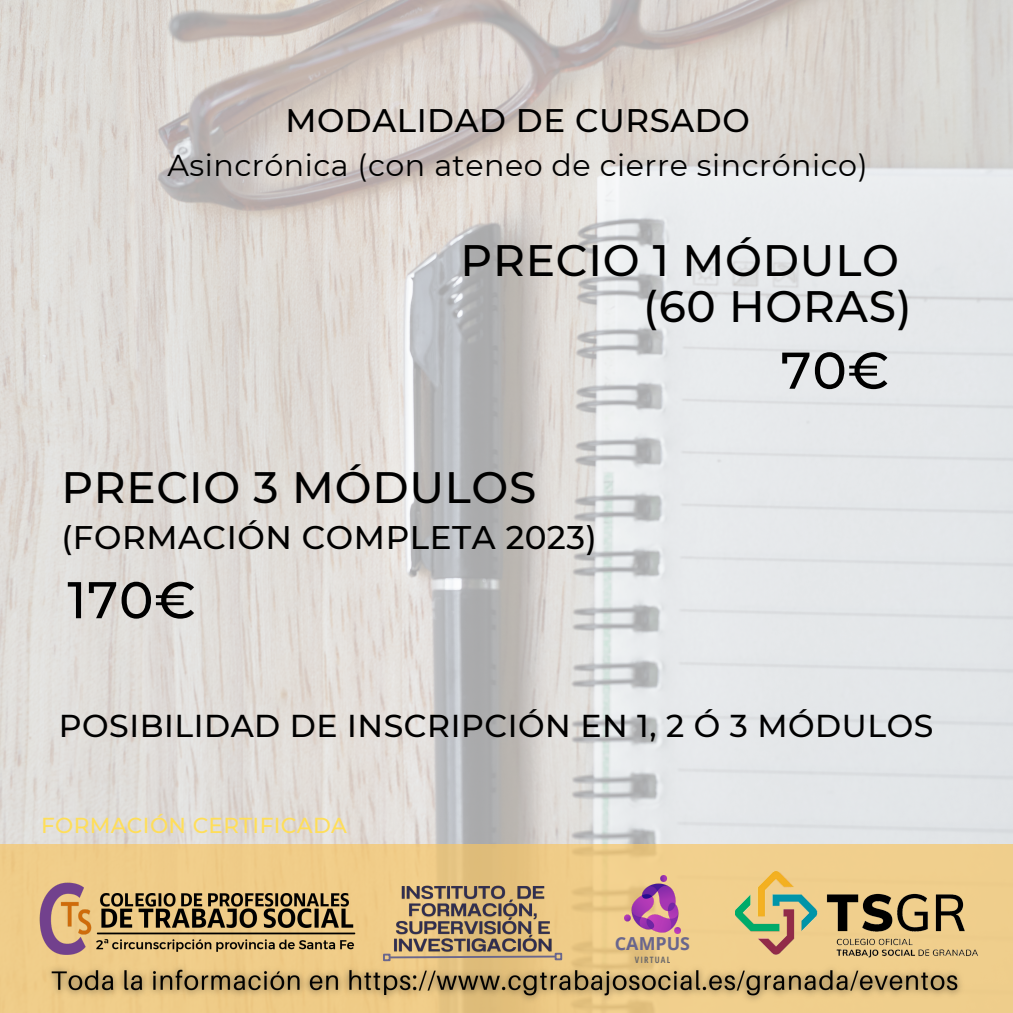
<style>
.page{position:relative;width:1013px;height:1013px;background:#fff}
.page>*{position:absolute;margin:0;border:0;box-sizing:border-box;transform-origin:0 0}
.t1{font:500 51.5px "Montserrat";color:#000}
.t2{font:500 43.88px/46px "Montserrat";letter-spacing:.015em;color:#000;text-align:right}
.t3{font:500 32.62px "Montserrat";letter-spacing:.015em;color:#000}
.t4{font:500 32.5px "Montserrat";letter-spacing:.015em;color:#000}
.t5{font:500 31.62px "Montserrat";letter-spacing:.015em;color:#000}
.t6{font:30.12px "Montserrat";letter-spacing:.015em;color:#000}
.t7{font:500 21.62px "Montserrat";letter-spacing:.015em;color:#ffde59}
.t8{font:700 17.88px "Open Sans";color:#69668d}
.t9{font:700 8.75px "Open Sans Condensed";letter-spacing:.13em;color:#6d6a6a}
</style>
<div class="page">
<img style="left:0;top:0;width:1012px;height:844px">
<svg style="left:0;top:844px;width:1012px;height:168px;background:#eecc89"></svg>
<img style="left:29px;top:868px;width:334px;height:103px">
<img style="left:624px;top:875px;width:56px;height:58px">
<img style="left:391px;top:874px;width:163px;height:80px">
<div style="left:554px;top:952px;width:8px;height:8px;border:2px solid #69668d"></div>
<img style="left:39px;top:954px;width:931px;height:55px">
<img style="left:735px;top:868px;width:243px;height:92px">
<p class="t4" style="left:285px;top:100px;width:466px">MODALIDAD DE CURSADO</p>
<p class="t6" style="left:167px;top:147px;width:701px">Asincrónica (con ateneo de cierre sincrónico)</p>
<h2 class="t2" style="left:460px;top:237px;width:452px">PRECIO 1 MÓDULO (60 HORAS)</h2>
<h2 class="t2" style="left:61px;top:464px;width:476px">PRECIO 3 MÓDULOS</h2>
<p class="t3" style="left:61px;top:518px;width:537px">(FORMACIÓN COMPLETA 2023)</p>
<h1 class="t1" style="left:67px;top:568px;width:130px">170€</h1>
<h1 class="t1" style="left:780px;top:339px;width:110px">70€</h1>
<p class="t5" style="left:59px;top:706px;width:876px">POSIBILIDAD DE INSCRIPCIÓN EN 1, 2 Ó 3 MÓDULOS</p>
<p class="t7" style="left:41px;top:812px;width:307px">FORMACIÓN CERTIFICADA</p>
<p class="t8" style="left:615px;top:931px;width:77px">CAMPUS</p>
<p class="t9" style="left:635px;top:953px;width:37px">VIRTUAL</p>
</div>
